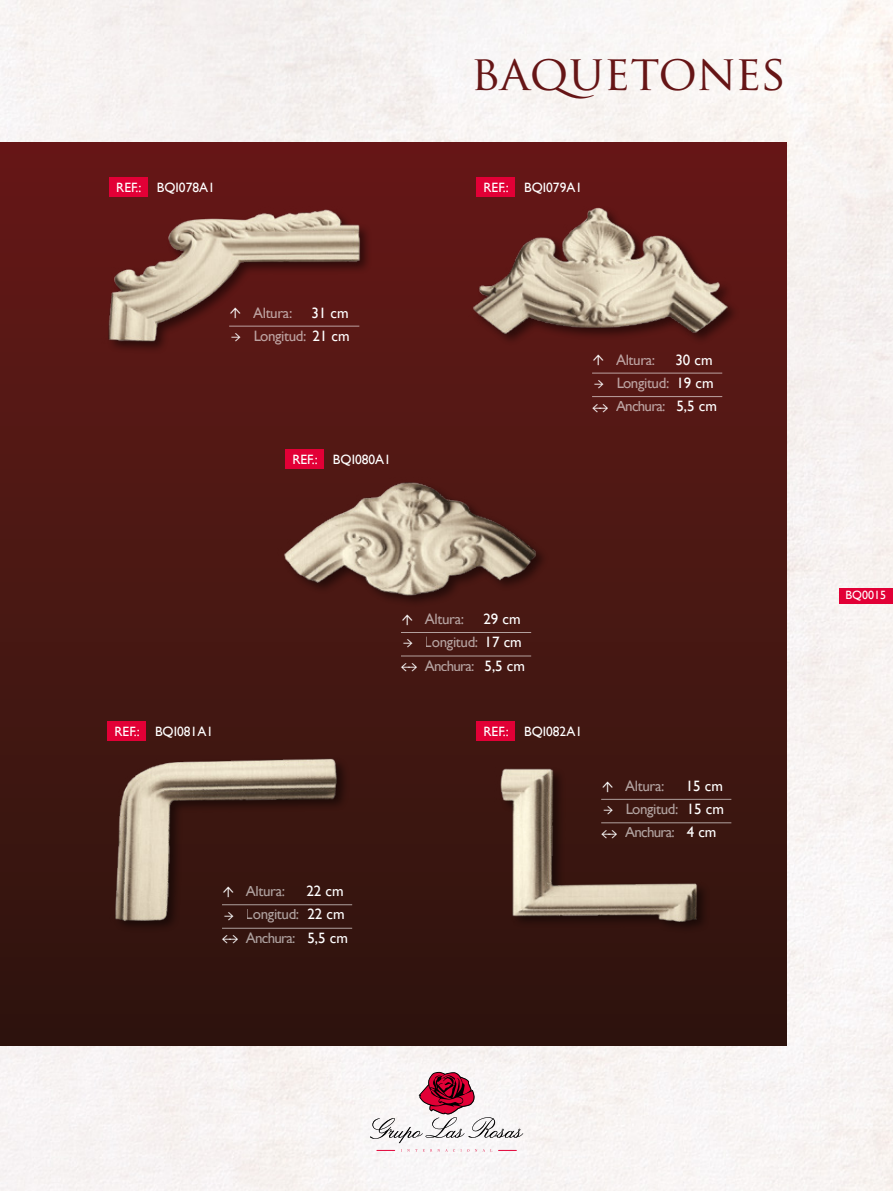
<style>
.page{position:relative;width:893px;height:1191px;background:#f8f4f2}
.page>*{position:absolute;margin:0;border:0;box-sizing:border-box;transform-origin:0 0}
.t1{font:48px "Trajan Pro";letter-spacing:-.005em;color:#661516}
.t2{font:700 18px "Minion Pro";color:#fff}
.t3{font:15px "Gill Sans";letter-spacing:-.025em;color:#fff}
.t4{font:15px "Gill Sans";letter-spacing:-.05em;color:#fff}
.t5{font:700 15px "Minion Pro";color:#fff}
.t6{font:13.5px "Gill Sans";color:#fff}
.t7{font:12px "Gill Sans";color:#fff}
.s1{font-family:"Minion Pro";font-weight:700}
</style>
<div class="page">
<div style="left:839px;top:587px;width:54px;height:16px;background:#e20036"></div>
<div style="left:0;top:142px;width:787px;height:903px;background:linear-gradient(to bottom,#661917,#2d140e)"></div>
<svg style="left:377px;top:1150px;width:18px;height:1px"></svg>
<svg style="left:499px;top:1150px;width:17px;height:1px"></svg>
<svg style="left:401px;top:1149px;width:16px;height:2px"></svg>
<svg style="left:423px;top:1149px;width:46px;height:2px"></svg>
<svg style="left:475px;top:1149px;width:17px;height:2px"></svg>
<svg style="left:370px;top:1071px;width:153px;height:72px"></svg>
<div style="left:107px;top:208px;width:266px;height:146px;background:#591815"></div>
<img style="left:102px;top:206px;width:263px;height:143px">
<div style="left:472px;top:206px;width:268px;height:141px;background:#5a1715"></div>
<img style="left:469px;top:206px;width:263px;height:138px">
<div style="left:283px;top:480px;width:266px;height:128px;background:#491813"></div>
<img style="left:278px;top:478px;width:263px;height:120px">
<img style="left:100px;top:750px;width:263px;height:182px">
<img style="left:469px;top:750px;width:263px;height:182px">
<div style="left:109px;top:178px;width:39px;height:19px;background:#e20036"></div>
<div style="left:476px;top:178px;width:39px;height:19px;background:#e20036"></div>
<div style="left:285px;top:449px;width:39px;height:19px;background:#e20036"></div>
<div style="left:107px;top:721px;width:39px;height:19px;background:#e20036"></div>
<div style="left:476px;top:721px;width:39px;height:19px;background:#e20036"></div>
<hr style="left:229px;top:326px;width:130px;height:1px;background:#fff">
<hr style="left:592px;top:373px;width:130px;height:1px;background:#fff">
<hr style="left:401px;top:632px;width:130px;height:1px;background:#fff">
<hr style="left:222px;top:904px;width:130px;height:1px;background:#fff">
<hr style="left:601px;top:799px;width:130px;height:1px;background:#fff">
<hr style="left:592px;top:396px;width:130px;height:1px;background:#fff">
<hr style="left:401px;top:655px;width:130px;height:1px;background:#fff">
<hr style="left:222px;top:928px;width:130px;height:1px;background:#fff">
<hr style="left:601px;top:822px;width:130px;height:1px;background:#fff">
<h1 class="t1" style="left:471px;top:42px;width:317px">BAQUETONES</h1>
<p class="t6" style="left:157px;top:179px;width:60px">BQI078A1</p>
<p class="t6" style="left:524px;top:179px;width:60px">BQI079A1</p>
<p class="t6" style="left:116px;top:179px;width:27px">REF.:</p>
<p class="t6" style="left:483px;top:179px;width:27px">REF.:</p>
<p class="t2" style="left:249px;top:307px;width:13px;rotate:90deg">←</p>
<p class="t5" style="left:231px;top:326px;width:11px">→</p>
<p class="t3" style="left:253px;top:304px;width:41px">Altura:</p>
<p class="t3" style="left:311px;top:304px;width:39px">31 cm</p>
<p class="t3" style="left:253px;top:327px;width:98px">Longitud: 21 cm</p>
<p class="t6" style="left:292px;top:451px;width:27px">REF.:</p>
<p class="t6" style="left:333px;top:451px;width:60px">BQI080A1</p>
<p class="t2" style="left:612px;top:354px;width:13px;rotate:90deg">←</p>
<p class="t5" style="left:594px;top:373px;width:11px">→</p>
<p class="t3" style="left:616px;top:351px;width:41px">Altura:</p>
<p class="t3" style="left:675px;top:351px;width:39px">30 cm</p>
<p class="t3" style="left:616px;top:374px;width:55px">Longitud:</p>
<p class="t3" style="left:676px;top:374px;width:39px">19 cm</p>
<p class="t4" style="left:592px;top:397px;width:75px"><span class="s1">←→</span> Anchura:</p>
<p class="t3" style="left:676px;top:397px;width:42px">5,5 cm</p>
<p class="t2" style="left:421px;top:613px;width:13px;rotate:90deg">←</p>
<p class="t5" style="left:403px;top:632px;width:11px">→</p>
<p class="t3" style="left:425px;top:610px;width:41px">Altura:</p>
<p class="t3" style="left:483px;top:610px;width:39px">29 cm</p>
<p class="t3" style="left:425px;top:633px;width:98px">Longitud: 17 cm</p>
<p class="t4" style="left:425px;top:656px;width:51px">Anchura:</p>
<p class="t5" style="left:401px;top:656px;width:18px">←→</p>
<p class="t3" style="left:484px;top:656px;width:42px">5,5 cm</p>
<p class="t6" style="left:155px;top:723px;width:60px">BQI081A1</p>
<p class="t6" style="left:524px;top:723px;width:60px">BQI082A1</p>
<p class="t6" style="left:114px;top:723px;width:27px">REF.:</p>
<p class="t6" style="left:483px;top:723px;width:27px">REF.:</p>
<p class="t2" style="left:242px;top:886px;width:13px;rotate:90deg">←</p>
<p class="t3" style="left:246px;top:882px;width:41px">Altura:</p>
<p class="t3" style="left:306px;top:882px;width:39px">22 cm</p>
<p class="t5" style="left:224px;top:904px;width:11px">→</p>
<p class="t3" style="left:246px;top:905px;width:55px">Longitud:</p>
<p class="t3" style="left:307px;top:905px;width:39px">22 cm</p>
<p class="t4" style="left:246px;top:929px;width:51px">Anchura:</p>
<p class="t5" style="left:222px;top:928px;width:18px">←→</p>
<p class="t3" style="left:307px;top:929px;width:42px">5,5 cm</p>
<p class="t2" style="left:621px;top:780px;width:13px;rotate:90deg">←</p>
<p class="t3" style="left:625px;top:777px;width:41px">Altura:</p>
<p class="t3" style="left:686px;top:777px;width:39px">15 cm</p>
<p class="t5" style="left:603px;top:799px;width:11px">→</p>
<p class="t3" style="left:625px;top:800px;width:55px">Longitud:</p>
<p class="t3" style="left:687px;top:800px;width:39px">15 cm</p>
<p class="t4" style="left:625px;top:823px;width:51px">Anchura:</p>
<p class="t5" style="left:601px;top:822px;width:18px">←→</p>
<p class="t3" style="left:687px;top:823px;width:31px">4 cm</p>
<p class="t7" style="left:845px;top:588px;width:42px">BQ0015</p>
</div>
